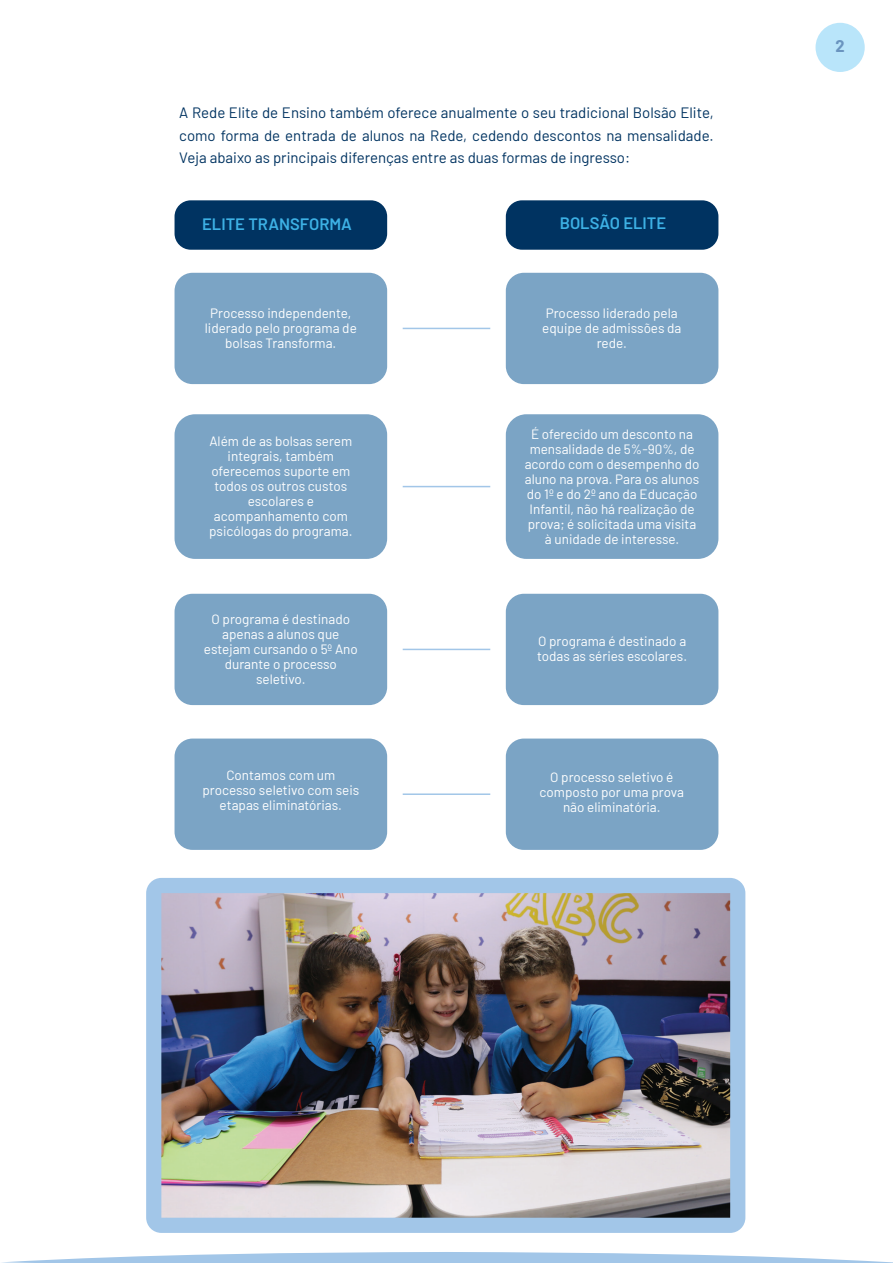
<style>
.page{position:relative;width:893px;height:1263px;background:#fff}
.page>*{position:absolute;margin:0;border:0;box-sizing:border-box;transform-origin:0 0}
.t1{font:600 16.5px "Barlow";color:#3db1e5}
.t2{font:700 16.5px "Barlow";color:#6a94bf}
.t3{font:15px/22.5px "Barlow";color:#003361;text-align:justify}
.t4{font:13.5px/15px "Barlow";color:#fff;text-align:center}
</style>
<div class="page">
<div style="left:506px;top:200px;width:212px;height:50px;background:#003361;border-radius:16px"></div>
<div style="left:175px;top:200px;width:212px;height:50px;background:#003361;border-radius:16px"></div>
<div style="left:175px;top:273px;width:212px;height:111px;background:#7ba4c5;border-radius:18px"></div>
<div style="left:506px;top:273px;width:212px;height:111px;background:#7ba4c5;border-radius:18px"></div>
<div style="left:175px;top:414px;width:212px;height:145px;background:#7ba4c5;border-radius:21px"></div>
<div style="left:506px;top:414px;width:212px;height:145px;background:#7ba4c5;border-radius:21px"></div>
<div style="left:175px;top:594px;width:212px;height:111px;background:#7ba4c5;border-radius:18px"></div>
<div style="left:175px;top:738px;width:212px;height:112px;background:#7ba4c5;border-radius:18px"></div>
<div style="left:506px;top:594px;width:212px;height:111px;background:#7ba4c5;border-radius:18px"></div>
<div style="left:506px;top:738px;width:212px;height:112px;background:#7ba4c5;border-radius:18px"></div>
<hr style="left:403px;top:328px;width:87px;height:1px;background:#a2c6e8">
<hr style="left:403px;top:486px;width:87px;height:1px;background:#a2c6e8">
<hr style="left:403px;top:649px;width:87px;height:1px;background:#a2c6e8">
<hr style="left:403px;top:793px;width:87px;height:2px;background:#a2c6e8">
<svg style="left:2px;top:1252px;width:891px;height:11px"></svg>
<img style="left:146px;top:878px;width:599px;height:355px">
<div style="left:815px;top:23px;width:50px;height:49px;background:#b9e5fa;border-radius:50%"></div>
<p class="t3" style="left:179px;top:100px;width:536px">A Rede Elite de Ensino também oferece anualmente o seu tradicional Bolsão Elite, como forma de entrada de alunos na Rede, cedendo descontos na mensalidade.<br>Veja abaixo as principais diferenças entre as duas formas de ingresso:</p>
<p class="t1" style="left:202px;top:211px;width:151px">ELITE TRANSFORMA</p>
<p class="t1" style="left:560px;top:211px;width:108px">BOLSÃO ELITE</p>
<p class="t4" style="left:205px;top:305px;width:154px">Processo independente, liderado pelo programa de bolsas Transforma.</p>
<p class="t4" style="left:542px;top:305px;width:141px">Processo liderado pela equipe de admissões da rede.</p>
<p class="t4" style="left:209px;top:433px;width:145px">Além de as bolsas serem integrais, também oferecemos suporte em todos os outros custos escolares e acompanhamento com psicólogas do programa.</p>
<p class="t4" style="left:525px;top:426px;width:176px">É oferecido um desconto na mensalidade de 5%-90%, de acordo com o desempenho do aluno na prova. Para os alunos do 1º e do 2º ano da Educação<br>Infantil, não há realização de prova; é solicitada uma visita à unidade de interesse.</p>
<p class="t4" style="left:204px;top:610px;width:155px">O programa é destinado apenas a alunos que estejam cursando o 5º Ano durante o processo seletivo.</p>
<p class="t4" style="left:537px;top:633px;width:152px;text-align:left">O programa é destinado a todas as séries escolares.</p>
<p class="t4" style="left:202px;top:767px;width:158px">Contamos com um processo seletivo com seis etapas eliminatórias.</p>
<p class="t4" style="left:540px;top:769px;width:146px">O processo seletivo é composto por uma prova não eliminatória.</p>
<p class="t2" style="left:835px;top:34px;width:11px">2</p>
</div>
